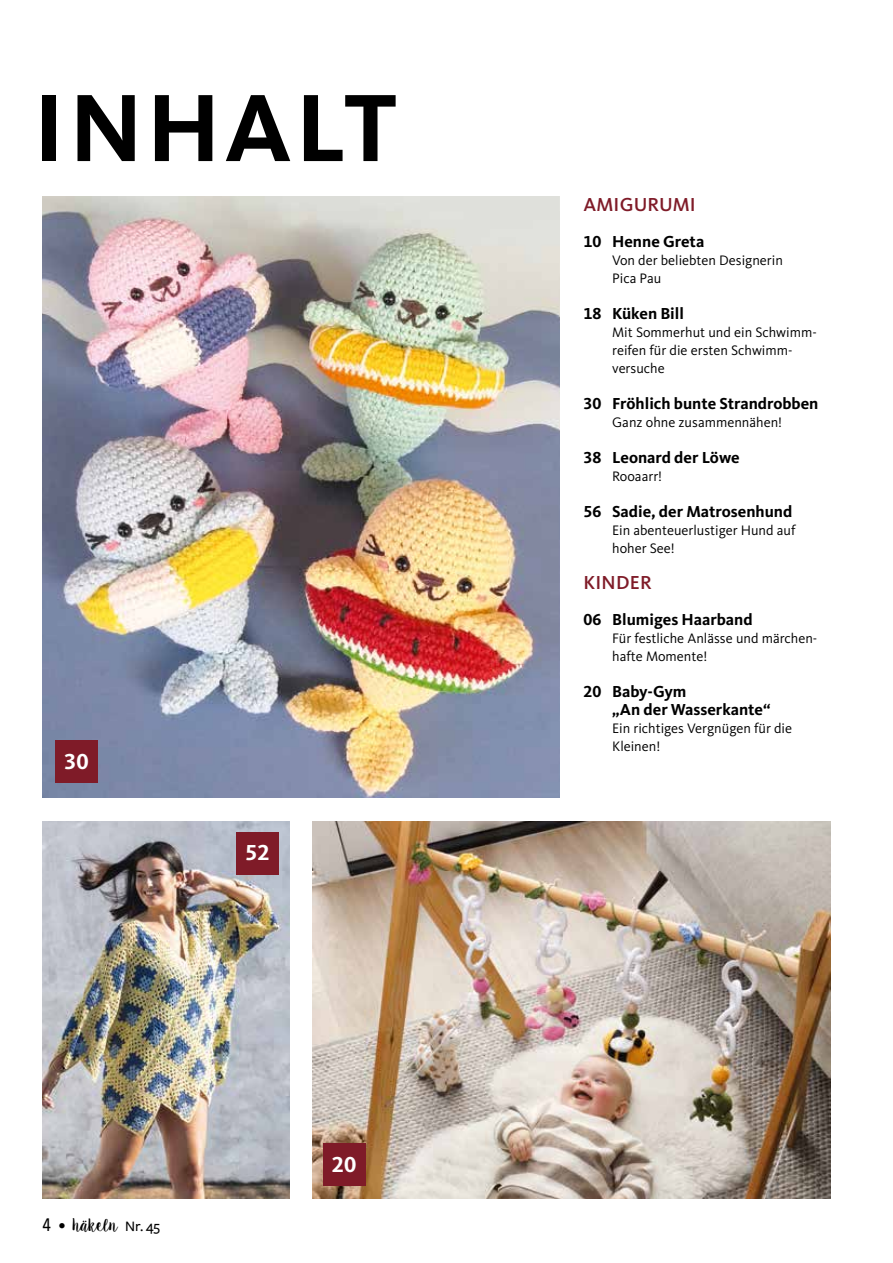
<style>
.page{position:relative;width:893px;height:1263px;background:#fff}
.page>*{position:absolute;margin:0;border:0;box-sizing:border-box;transform-origin:0 0}
.t1{font:700 99px "Kievit OT";letter-spacing:.04em;color:#000}
.t2{font:700 22.5px "Kievit OT";color:#fff}
.t3{font:500 19.5px "Kievit OT";letter-spacing:.01em;color:#7f1b28}
.t4{font:18px "Sugar Plums";letter-spacing:-.06em;color:#000}
.t5{font:700 16.5px/18px "Kievit OT";color:#000}
.t6{font:14.25px/18px "Kievit OT";color:#000}
.s1{font-family:"Avenir Next Condensed";font-weight:500}
.s2{font-family:"Meta Pro";font-size:15px}
.s3{font-family:"Freight Sans";font-weight:500;font-size:15px}
</style>
<div class="page">
<img style="left:42px;top:821px;width:247px;height:378px">
<img style="left:312px;top:821px;width:518px;height:378px">
<img style="left:42px;top:196px;width:518px;height:601px">
<div style="left:55px;top:740px;width:43px;height:43px;background:#7f1b28"></div>
<div style="left:236px;top:832px;width:43px;height:42px;background:#7f1b28"></div>
<div style="left:323px;top:1143px;width:42px;height:43px;background:#7f1b28"></div>
<h1 class="t1" style="left:33px;top:70px;width:365px">INHALT</h1>
<h2 class="t2" style="left:64px;top:748px;width:26px">30</h2>
<h2 class="t2" style="left:245px;top:840px;width:26px">52</h2>
<p class="t4" style="left:43px;top:1214px;width:119px"><span class="s1">4</span> <span class="s2">•</span> häkeln <span class="s3">Nr. 45</span></p>
<h2 class="t2" style="left:332px;top:1151px;width:26px">20</h2>
<h3 class="t3" style="left:583px;top:193px;width:114px">AMIGURUMI</h3>
<p class="t5" style="left:583px;top:233px;width:122px">10 Henne Greta</p>
<p class="t6" style="left:612px;top:252px;width:172px">Von der beliebten Designerin<br>Pica Pau</p>
<p class="t5" style="left:583px;top:305px;width:102px">18 Küken Bill</p>
<p class="t6" style="left:612px;top:324px;width:206px">Mit Sommerhut und ein Schwimm&shy;reifen für die ersten Schwimm&shy;versuche</p>
<p class="t5" style="left:583px;top:395px;width:236px">30 Fröhlich bunte Strandrobben</p>
<p class="t6" style="left:612px;top:414px;width:171px">Ganz ohne zusammennähen!</p>
<p class="t5" style="left:583px;top:449px;width:158px">38 Leonard der Löwe</p>
<p class="t6" style="left:612px;top:468px;width:51px">Rooaarr!</p>
<p class="t5" style="left:583px;top:503px;width:210px">56 Sadie, der Matrosenhund</p>
<p class="t6" style="left:612px;top:522px;width:185px">Ein abenteuerlustiger Hund auf hoher See!</p>
<h3 class="t3" style="left:583px;top:571px;width:70px">KINDER</h3>
<p class="t5" style="left:583px;top:611px;width:171px">06 Blumiges Haarband</p>
<p class="t6" style="left:612px;top:630px;width:207px">Für festliche Anlässe und märchen&shy;hafte Momente!</p>
<p class="t5" style="left:612px;top:683px;width:160px;text-indent:-29px">20 Baby-Gym<br>„An der Wasserkante“</p>
<p class="t6" style="left:612px;top:720px;width:181px">Ein richtiges Vergnügen für die<br>Kleinen!</p>
</div>
